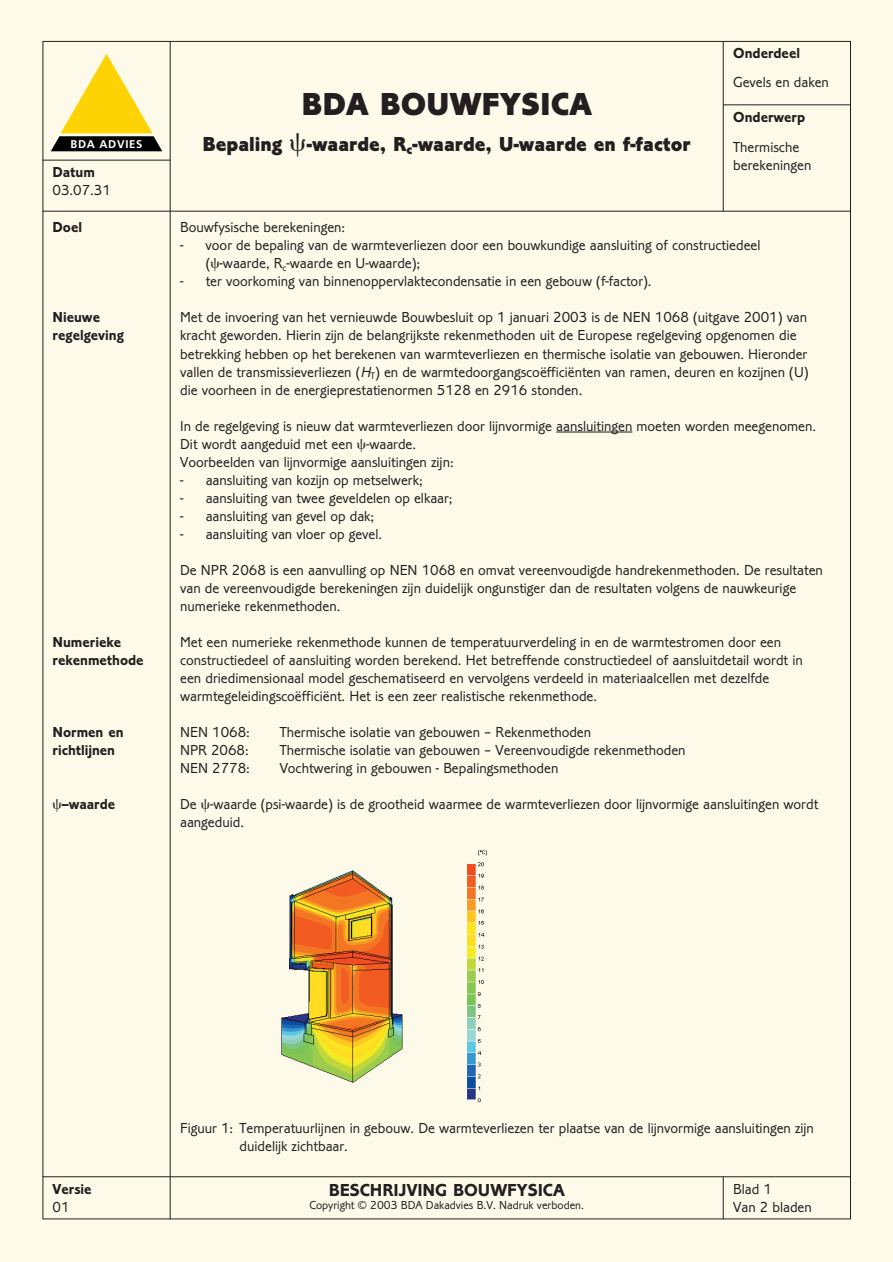
<style>
.page{position:relative;width:893px;height:1262px;background:#fff}
.page>*{position:absolute;margin:0;border:0;box-sizing:border-box;transform-origin:0 0}
.t1{font:800 33px "Corinthian T";color:#231f20}
.t2{font:800 21px "Corinthian T";color:#231f20}
.t3{font:700 18px "Corinthian T";color:#231f20}
.t4{font:300 15px/18px "Corinthian T";color:#231f20}
.t5{font:700 15px/18px "Corinthian T";color:#231f20}
.t6{font:300 12px "Corinthian T";color:#231f20}
.t7{font:700 11.25px "Frutiger";letter-spacing:.06em;color:#fff}
.s1{font-family:"Universal Greekwith Math Pi";font-weight:400}
.s2{font-family:"Universal Greekwith Math Pi";font-weight:400;font-size:27px}
.s3{font-style:italic}
</style>
<div class="page">
<div style="left:0;top:0;width:892px;height:1261px;background:#fefae9"></div>
<hr style="left:556px;top:431px;width:76px;height:1px;background:#231f20">
<svg style="left:51px;top:54px;width:111px;height:97px"></svg>
<hr style="left:170px;top:41px;width:1px;height:1178px;background:#231f20">
<hr style="left:722px;top:1176px;width:1px;height:43px;background:#231f20">
<hr style="left:722px;top:41px;width:1px;height:170px;background:#231f20">
<hr style="left:723px;top:104px;width:127px;height:1px;background:#231f20">
<hr style="left:43px;top:160px;width:127px;height:1px;background:#231f20">
<hr style="left:43px;top:211px;width:807px;height:1px;background:#231f20">
<hr style="left:43px;top:1176px;width:807px;height:1px;background:#231f20">
<img style="left:281px;top:850px;width:206px;height:253px">
<p class="t7" style="left:71px;top:139px;width:73px">BDA ADVIES</p>
<p class="t5" style="left:53px;top:164px;width:44px">Datum</p>
<p class="t4" style="left:53px;top:182px;width:60px">03.07.31</p>
<p class="t5" style="left:53px;top:220px;width:31px">Doel</p>
<p class="t5" style="left:53px;top:310px;width:73px">Nieuwe regelgeving</p>
<p class="t5" style="left:53px;top:634px;width:92px">Numerieke rekenmethode</p>
<p class="t5" style="left:53px;top:724px;width:72px">Normen en richtlijnen</p>
<p class="t5" style="left:53px;top:796px;width:64px"><span class="s1">-</span>--waarde</p>
<h1 class="t1" style="left:301px;top:92px;width:292px">BDA BOUWFYSICA</h1>
<h2 class="t2" style="left:202px;top:137px;width:490px">Bepaling <span class="s2">-</span>-waarde, R<sub>c</sub>-waarde, U-waarde en f-factor</h2>
<p class="t5" style="left:733px;top:45px;width:68px">Onderdeel</p>
<p class="t4" style="left:733px;top:74px;width:97px">Gevels en daken</p>
<p class="t5" style="left:733px;top:109px;width:74px">Onderwerp</p>
<p class="t4" style="left:733px;top:139px;width:80px">Thermische berekeningen</p>
<p class="t4" style="left:180px;top:220px;width:167px">Bouwfysische berekeningen:</p>
<p class="t4" style="left:206px;top:238px;width:556px;text-indent:-26px">- voor de bepaling van de warmteverliezen door een bouwkundige aansluiting of constructiedeel (<span class="s1">-</span>-waarde, R<sub>c</sub>-waarde en U-waarde);</p>
<p class="t4" style="left:180px;top:274px;width:473px">- ter voorkoming van binnenoppervlaktecondensatie in een gebouw (f-factor).</p>
<p class="t4" style="left:180px;top:310px;width:630px">Met de invoering van het vernieuwde Bouwbesluit op 1 januari 2003 is de NEN 1068 (uitgave 2001) van kracht geworden. Hierin zijn de belangrijkste rekenmethoden uit de Europese regelgeving opgenomen die betrekking hebben op het berekenen van warmteverliezen en thermische isolatie van gebouwen. Hieronder vallen de transmissieverliezen (<span class="s3">H</span><sub>T</sub>) en de warmtedoorgangscoëfficiënten van ramen, deuren en kozijnen (U) die voorheen in de energieprestatienormen 5128 en 2916 stonden.</p>
<p class="t4" style="left:180px;top:418px;width:637px">In de regelgeving is nieuw dat warmteverliezen door lijnvormige aansluitingen moeten worden meegenomen.<br>Dit wordt aangeduid met een <span class="s1">-</span>-waarde.<br>Voorbeelden van lijnvormige aansluitingen zijn:</p>
<p class="t4" style="left:180px;top:472px;width:244px">- aansluiting van kozijn op metselwerk;</p>
<p class="t4" style="left:180px;top:490px;width:274px">- aansluiting van twee geveldelen op elkaar;</p>
<p class="t4" style="left:180px;top:508px;width:195px">- aansluiting van gevel op dak;</p>
<p class="t4" style="left:180px;top:526px;width:203px">- aansluiting van vloer op gevel.</p>
<p class="t4" style="left:180px;top:562px;width:644px">De NPR 2068 is een aanvulling op NEN 1068 en omvat vereenvoudigde handrekenmethoden. De resultaten van de vereenvoudigde berekeningen zijn duidelijk ongunstiger dan de resultaten volgens de nauwkeurige numerieke rekenmethoden.</p>
<p class="t4" style="left:180px;top:634px;width:624px">Met een numerieke rekenmethode kunnen de temperatuurverdeling in en de warmtestromen door een constructiedeel of aansluiting worden berekend. Het betreffende constructiedeel of aansluitdetail wordt in een driedimensionaal model geschematiseerd en vervolgens verdeeld in materiaalcellen met dezelfde warmtegeleidingscoëfficiënt. Het is een zeer realistische rekenmethode.</p>
<p class="t4" style="left:180px;top:724px;width:71px">NEN 1068:</p>
<p class="t4" style="left:280px;top:724px;width:313px">Thermische isolatie van gebouwen – Rekenmethoden</p>
<p class="t4" style="left:180px;top:742px;width:70px">NPR 2068:</p>
<p class="t4" style="left:280px;top:742px;width:407px">Thermische isolatie van gebouwen – Vereenvoudigde rekenmethoden</p>
<p class="t4" style="left:180px;top:760px;width:71px">NEN 2778:</p>
<p class="t4" style="left:280px;top:760px;width:280px">Vochtwering in gebouwen - Bepalingsmethoden</p>
<p class="t4" style="left:180px;top:796px;width:639px">De <span class="s1">-</span>-waarde (psi-waarde) is de grootheid waarmee de warmteverliezen door lijnvormige aansluitingen wordt aangeduid.</p>
<p class="t5" style="left:53px;top:1181px;width:41px">Versie</p>
<p class="t4" style="left:53px;top:1199px;width:19px">01</p>
<p class="t4" style="left:239px;top:1120px;width:576px;text-indent:-59px">Figuur 1: Temperatuurlijnen in gebouw. De warmteverliezen ter plaatse van de lijnvormige aansluitingen zijn duidelijk zichtbaar.</p>
<p class="t3" style="left:329px;top:1183px;width:237px">BESCHRIJVING BOUWFYSICA</p>
<p class="t6" style="left:309px;top:1201px;width:276px">Copyright © 2003 BDA Dakadvies B.V. Nadruk verboden.</p>
<p class="t4" style="left:733px;top:1181px;width:80px">Blad 1<br>Van 2 bladen</p>
</div>
